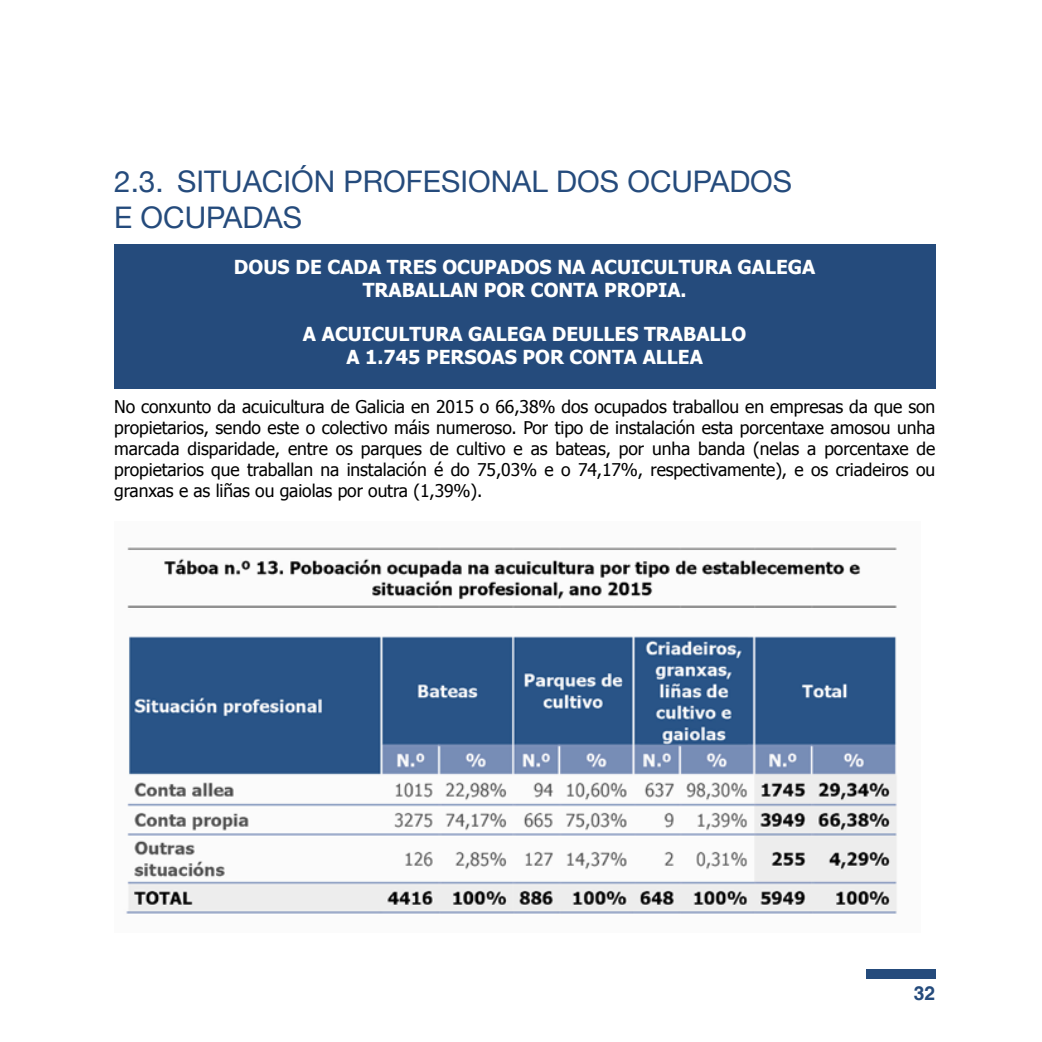
<style>
.page{position:relative;width:1042px;height:1042px;background:#fff}
.page>*{position:absolute;margin:0;border:0;box-sizing:border-box;transform-origin:0 0}
.t1{font:29.75px/35.7px "Helvetica Neue";color:#254b7c}
.t2{font:700 19.25px/23.1px "Tahoma";color:#fff;text-align:center}
.t3{font:700 19.25px "Helvetica";color:#254b7c}
.t4{font:17.5px/21px "Tahoma";letter-spacing:-.005em;color:#000;text-align:justify}
</style>
<div class="page">
<div style="left:866px;top:969px;width:69px;height:10px;background:#254b7c"></div>
<div style="left:114px;top:244px;width:821px;height:62px;background:#254b7c"></div>
<div style="left:114px;top:305px;width:821px;height:83px;background:#254b7c"></div>
<img style="left:126px;top:547px;width:771px;height:367px">
<h1 class="t1" style="left:114px;top:163px;width:679px">2.3. SITUACIÓN PROFESIONAL DOS OCUPADOS<br>E OCUPADAS</h1>
<p class="t2" style="left:234px;top:254px;width:583px">DOUS DE CADA TRES OCUPADOS NA ACUICULTURA GALEGA<br>TRABALLAN POR CONTA PROPIA.</p>
<p class="t2" style="left:303px;top:321px;width:445px">A ACUICULTURA GALEGA DEULLES TRABALLO<br>A 1.745 PERSOAS POR CONTA ALLEA</p>
<p class="t4" style="left:114px;top:395px;width:823px">No conxunto da acuicultura de Galicia en 2015 o 66,38% dos ocupados traballou en empresas da que son propietarios, sendo este o colectivo máis numeroso. Por tipo de instalación esta porcentaxe amosou unha marcada disparidade, entre os parques de cultivo e as bateas, por unha banda (nelas a porcentaxe de propietarios que traballan na instalación é do 75,03% e o 74,17%, respectivamente), e os criadeiros ou granxas e as liñas ou gaiolas por outra (1,39%).</p>
<p class="t3" style="left:914px;top:982px;width:23px">32</p>
</div>
